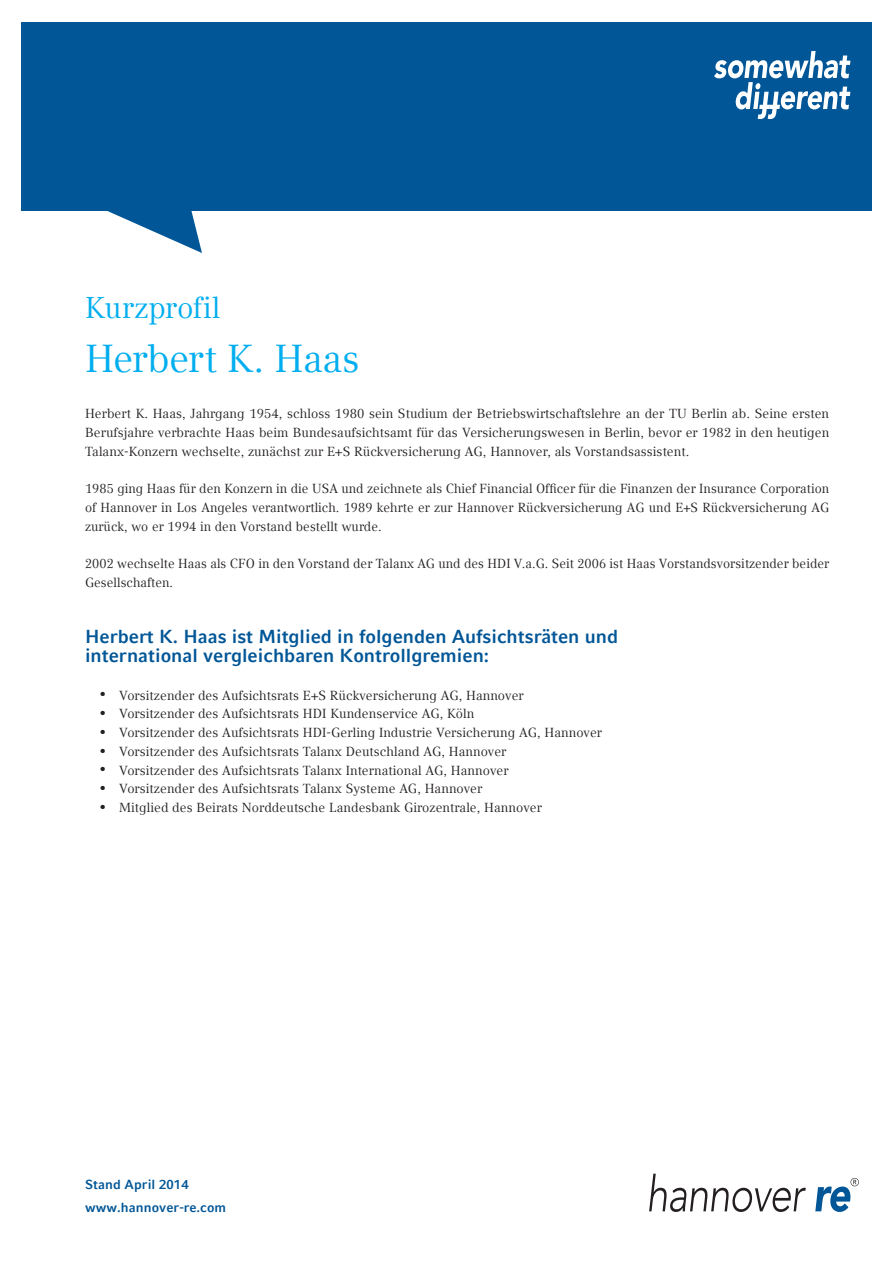
<style>
.page{position:relative;width:893px;height:1263px;background:#fff}
.page>*{position:absolute;margin:0;border:0;box-sizing:border-box;transform-origin:0 0}
.t1{font:39px "Compatil Text LT Com";letter-spacing:-.015em;color:#00aeef}
.t2{font:30px "Compatil Text LT Com";letter-spacing:.01em;color:#00aeef}
.t3{font:700 18.75px/18.8px "Compatil Fact LT Com";color:#005697}
.t4{font:13.2px/18.8px "Compatil Text LT Com";letter-spacing:.005em;color:#231f20;text-align:justify}
.t5{font:700 13.2px/22.5px "Compatil Fact LT Com";letter-spacing:.005em;color:#005697}
.s1{font-weight:700;font-size:18px}
</style>
<div class="page">
<svg style="left:649px;top:1174px;width:157px;height:38px"></svg>
<svg style="left:815px;top:1178px;width:44px;height:34px"></svg>
<div style="left:21px;top:22px;width:851px;height:188px;background:#005697"></div>
<svg style="left:106px;top:210px;width:96px;height:43px"></svg>
<svg style="left:714px;top:51px;width:136px;height:68px"></svg>
<h2 class="t2" style="left:85px;top:290px;width:137px">Kurzprofil</h2>
<h1 class="t1" style="left:85px;top:335px;width:276px">Herbert K. Haas</h1>
<p class="t4" style="left:85px;top:404px;width:746px">Herbert K. Haas, Jahrgang 1954, schloss 1980 sein Studium der Betriebswirtschaftslehre an der TU Berlin ab. Seine ersten Berufsjahre verbrachte Haas beim Bundesaufsichtsamt für das Versicherungswesen in Berlin, bevor er 1982 in den heutigen Talanx-Konzern wechselte, zunächst zur E+S Rückversicherung AG, Hannover, als Vorstandsassistent.</p>
<p class="t4" style="left:85px;top:479px;width:746px">1985 ging Haas für den Konzern in die USA und zeichnete als Chief Financial Officer für die Finanzen der Insurance Corporation of Hannover in Los Angeles verantwortlich. 1989 kehrte er zur Hannover Rückversicherung AG und E+S Rückversicherung AG zurück, wo er 1994 in den Vorstand bestellt wurde.</p>
<p class="t4" style="left:85px;top:554px;width:746px">2002 wechselte Haas als CFO in den Vorstand der Talanx AG und des HDI V.a.G. Seit 2006 ist Haas Vorstandsvorsitzender beider<br>Gesellschaften.</p>
<h3 class="t3" style="left:85px;top:627px;width:535px">Herbert K. Haas ist Mitglied in folgenden Aufsichtsräten und international vergleichbaren Kontrollgremien:</h3>
<p class="t4" style="left:98px;top:686px;width:427px"><span class="s1">•</span> Vorsitzender des Aufsichtsrats E+S Rückversicherung AG, Hannover</p>
<p class="t4" style="left:98px;top:704px;width:378px"><span class="s1">•</span> Vorsitzender des Aufsichtsrats HDI Kundenservice AG, Köln</p>
<p class="t4" style="left:98px;top:723px;width:506px"><span class="s1">•</span> Vorsitzender des Aufsichtsrats HDI-Gerling Industrie Versicherung AG, Hannover</p>
<p class="t4" style="left:98px;top:742px;width:410px"><span class="s1">•</span> Vorsitzender des Aufsichtsrats Talanx Deutschland AG, Hannover</p>
<p class="t4" style="left:98px;top:761px;width:412px"><span class="s1">•</span> Vorsitzender des Aufsichtsrats Talanx International AG, Hannover</p>
<p class="t4" style="left:98px;top:779px;width:386px"><span class="s1">•</span> Vorsitzender des Aufsichtsrats Talanx Systeme AG, Hannover</p>
<p class="t4" style="left:98px;top:798px;width:446px"><span class="s1">•</span> Mitglied des Beirats Norddeutsche Landesbank Girozentrale, Hannover</p>
<p class="t5" style="left:85px;top:1174px;width:143px">Stand April 2014 www.hannover-re.com</p>
</div>
